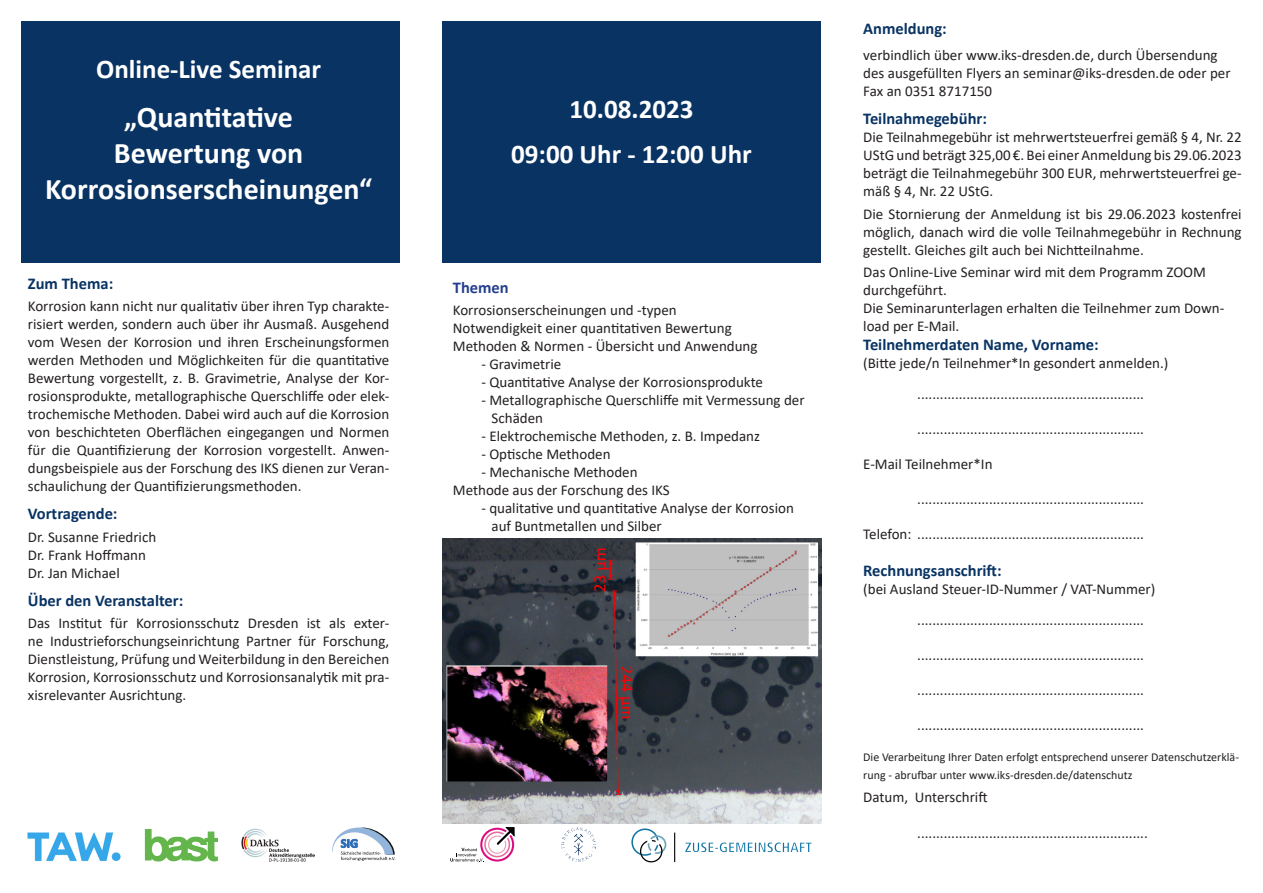
<style>
.page{position:relative;width:1263px;height:893px;background:#fff}
.page>*{position:absolute;margin:0;border:0;box-sizing:border-box;transform-origin:0 0}
.t1{font:700 30px/36px "Calibri";color:#fff;text-align:center}
.t2{font:700 27px "Calibri";color:#fff}
.t3{font:700 16.5px "Calibri";color:#093363}
.t4{font:700 16.5px "Calibri";color:#253f8e}
.t5{font:15px/18px "Calibri";color:#231f20}
.t6{font:12px/18px "Calibri";color:#231f20}
</style>
<div class="page">
<div style="left:21px;top:21px;width:379px;height:242px;background:#093363"></div>
<div style="left:442px;top:21px;width:379px;height:242px;background:#093363"></div>
<img style="left:442px;top:539px;width:379px;height:284px">
<svg style="left:332px;top:827px;width:64px;height:34px"></svg>
<img style="left:27px;top:832px;width:94px;height:29px">
<svg style="left:450px;top:848px;width:34px;height:14px"></svg>
<div style="left:480px;top:828px;width:34px;height:33px;border:2px solid #dd0b82;border-radius:50%"></div>
<div style="left:484px;top:831px;width:26px;height:26px;border:2px solid #e46d9f;border-radius:50%"></div>
<div style="left:488px;top:835px;width:18px;height:19px;border:1px solid #e698b7;border-radius:50%"></div>
<svg style="left:493px;top:827px;width:21px;height:22px"></svg>
<div style="left:631px;top:828px;width:28px;height:28px;border:2px solid #0f74a3;border-radius:50%"></div>
<div style="left:648px;top:835px;width:18px;height:19px;border:2px solid #71a5bd;border-radius:50%"></div>
<div style="left:640px;top:840px;width:22px;height:22px;border:1px solid #000;border-radius:50%"></div>
<svg style="left:647px;top:838px;width:13px;height:17px"></svg>
<svg style="left:685px;top:842px;width:126px;height:10px"></svg>
<svg style="left:674px;top:833px;width:1px;height:29px"></svg>
<img style="left:241px;top:828px;width:74px;height:34px">
<svg style="left:145px;top:829px;width:73px;height:32px"></svg>
<img style="left:562px;top:827px;width:34px;height:35px">
<p class="t2" style="left:96px;top:50px;width:226px">Online-Live Seminar</p>
<p class="t1" style="left:45px;top:99px;width:329px">„Quantitative<br>Bewertung von<br>Korrosionserscheinungen“</p>
<p class="t3" style="left:28px;top:272px;width:87px">Zum Thema:</p>
<p class="t5" style="left:28px;top:297px;width:363px;text-align:justify">Korrosion kann nicht nur qualitativ über ihren Typ charakte&shy;risiert werden, sondern auch über ihr Ausmaß. Ausgehend vom Wesen der Korrosion und ihren Erscheinungsformen werden Methoden und Möglichkeiten für die quantitative Bewertung vorgestellt, z. B. Gravimetrie, Analyse der Kor&shy;rosionsprodukte, metallographische Querschliffe oder elek&shy;trochemische Methoden. Dabei wird auch auf die Korrosion von beschichteten Oberflächen eingegangen und Normen für die Quantifizierung der Korrosion vorgestellt. Anwen&shy;dungsbeispiele aus der Forschung des IKS dienen zur Veran&shy;schaulichung der Quantifizierungsmethoden.</p>
<p class="t3" style="left:28px;top:502px;width:91px">Vortragende:</p>
<p class="t5" style="left:28px;top:527px;width:130px">Dr. Susanne Friedrich</p>
<p class="t5" style="left:28px;top:545px;width:120px">Dr. Frank Hoffmann</p>
<p class="t5" style="left:28px;top:563px;width:93px">Dr. Jan Michael</p>
<p class="t3" style="left:28px;top:589px;width:157px">Über den Veranstalter:</p>
<p class="t5" style="left:28px;top:614px;width:363px;text-align:justify">Das Institut für Korrosionsschutz Dresden ist als exter&shy;ne Industrieforschungseinrichtung Partner für Forschung, Dienstleistung, Prüfung und Weiterbildung in den Bereichen Korrosion, Korrosionsschutz und Korrosionsanalytik mit pra&shy;xisrelevanter Ausrichtung.</p>
<p class="t2" style="left:569px;top:90px;width:125px">10.08.2023</p>
<p class="t2" style="left:511px;top:135px;width:242px">09:00 Uhr - 12:00 Uhr</p>
<p class="t4" style="left:453px;top:276px;width:57px">Themen</p>
<p class="t5" style="left:453px;top:301px;width:225px">Korrosionserscheinungen und -typen</p>
<p class="t5" style="left:453px;top:319px;width:280px">Notwendigkeit einer quantitativen Bewertung</p>
<p class="t5" style="left:453px;top:337px;width:306px">Methoden &amp; Normen - Übersicht und Anwendung</p>
<p class="t5" style="left:481px;top:355px;width:82px">- Gravimetrie</p>
<p class="t5" style="left:481px;top:373px;width:283px">- Quantitative Analyse der Korrosionsprodukte</p>
<p class="t5" style="left:492px;top:391px;width:315px;text-indent:-10px">- Metallographische Querschliffe mit Vermessung der<br>Schäden</p>
<p class="t5" style="left:481px;top:427px;width:280px">- Elektrochemische Methoden, z. B. Impedanz</p>
<p class="t5" style="left:481px;top:445px;width:131px">- Optische Methoden</p>
<p class="t5" style="left:481px;top:463px;width:158px">- Mechanische Methoden</p>
<p class="t5" style="left:453px;top:481px;width:218px">Methode aus der Forschung des IKS</p>
<p class="t5" style="left:492px;top:499px;width:304px;text-indent:-10px">- qualitative und quantitative Analyse der Korrosion auf Buntmetallen und Silber</p>
<p class="t3" style="left:863px;top:16px;width:85px">Anmeldung:</p>
<p class="t5" style="left:863px;top:46px;width:369px">verbindlich über www.iks-dresden.de, durch Übersendung des ausgefüllten Flyers an seminar@iks-dresden.de oder per<br>Fax an 0351 8717150</p>
<p class="t3" style="left:863px;top:107px;width:125px">Teilnahmegebühr:</p>
<p class="t5" style="left:863px;top:128px;width:380px;text-align:justify">Die Teilnahmegebühr ist mehrwertsteuerfrei gemäß § 4, Nr. 22<br>UStG und beträgt 325,00 €. Bei einer Anmeldung bis 29.06.2023 beträgt die Teilnahmegebühr 300 EUR, mehrwertsteuerfrei ge&shy;mäß § 4, Nr. 22 UStG.</p>
<p class="t5" style="left:863px;top:204px;width:380px;text-align:justify">Die Stornierung der Anmeldung ist bis 29.06.2023 kostenfrei möglich, danach wird die volle Teilnahmegebühr in Rechnung gestellt. Gleiches gilt auch bei Nichtteilnahme.</p>
<p class="t5" style="left:863px;top:263px;width:344px">Das Online-Live Seminar wird mit dem Programm ZOOM durchgeführt.</p>
<p class="t5" style="left:863px;top:299px;width:363px">Die Seminarunterlagen erhalten die Teilnehmer zum Down&shy;load per E-Mail.</p>
<p class="t3" style="left:863px;top:333px;width:237px">Teilnehmerdaten Name, Vorname:</p>
<p class="t5" style="left:863px;top:354px;width:307px">(Bitte jede/n Teilnehmer*In gesondert anmelden.)</p>
<p class="t5" style="left:917px;top:385px;width:228px">............................................................</p>
<p class="t5" style="left:917px;top:420px;width:228px">............................................................</p>
<p class="t5" style="left:863px;top:455px;width:131px">E-Mail Teilnehmer*In</p>
<p class="t5" style="left:917px;top:490px;width:228px">............................................................</p>
<p class="t5" style="left:863px;top:525px;width:282px">Telefon: ............................................................</p>
<p class="t3" style="left:863px;top:559px;width:140px">Rechnungsanschrift:</p>
<p class="t5" style="left:863px;top:580px;width:294px">(bei Ausland Steuer-ID-Nummer / VAT-Nummer)</p>
<p class="t5" style="left:917px;top:610px;width:228px">............................................................</p>
<p class="t5" style="left:917px;top:645px;width:228px">............................................................</p>
<p class="t5" style="left:917px;top:680px;width:228px">............................................................</p>
<p class="t5" style="left:917px;top:715px;width:228px">............................................................</p>
<p class="t6" style="left:863px;top:748px;width:377px">Die Verarbeitung Ihrer Daten erfolgt entsprechend unserer Datenschutzerklä&shy;rung - abrufbar unter www.iks-dresden.de/datenschutz</p>
<p class="t5" style="left:863px;top:787px;width:126px">Datum, Unterschrift</p>
<p class="t5" style="left:917px;top:823px;width:232px">.............................................................</p>
</div>
